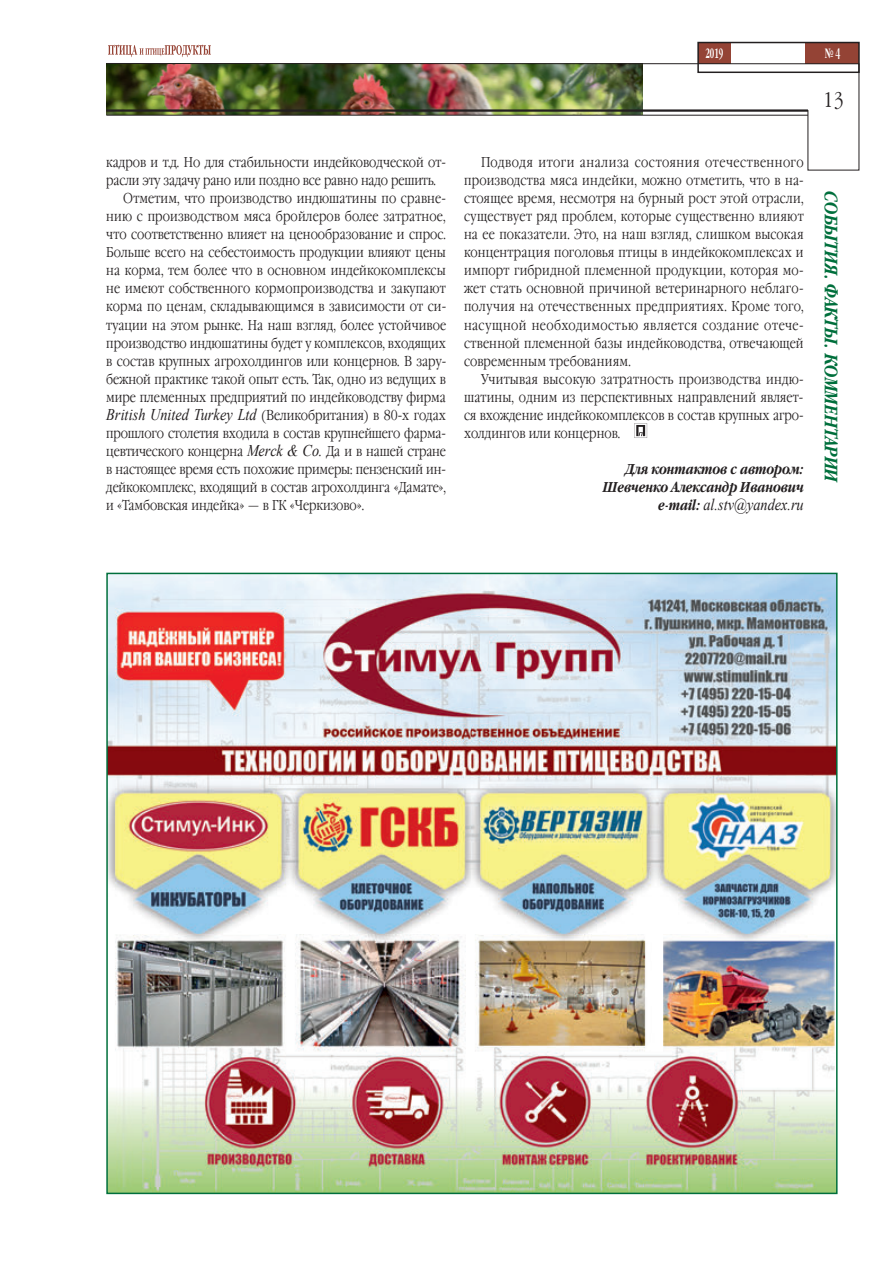
<style>
.page{position:relative;width:893px;height:1263px;background:#fff}
.page>*{position:absolute;margin:0;border:0;box-sizing:border-box;transform-origin:0 0}
.t1{font:300 21px "Garamond Narrow C";color:#231f20}
.t2{font:italic 700 18px "Garamond Narrow C";letter-spacing:.005em;color:#006f3c}
.t3{font:italic 16.35px "Times New Roman";color:#231f20;scale:.87 1}
.t4{font:300 14.25px/18px "Garamond Narrow C";color:#231f20;text-align:justify}
.t5{font:italic 700 14.25px/18px "Garamond Narrow C";color:#231f20;text-align:right}
.t6{font:700 13.5px "Garamond Narrow C";color:#fff;scale:.67 1}
.s1{font-family:"Times New Roman";font-weight:400;font-style:italic;font-size:16.35px}
.s2{font-family:"Garamond Narrow C";font-weight:700;font-size:14.25px}
</style>
<div class="page">
<svg style="left:634px;top:423px;width:13px;height:15px"></svg>
<img style="left:109px;top:576px;width:726px;height:615px">
<svg style="left:108px;top:45px;width:103px;height:12px"></svg>
<div style="left:698px;top:43px;width:33px;height:21px;background:#944335"></div>
<div style="left:805px;top:43px;width:54px;height:21px;background:#944335"></div>
<div style="left:697px;top:42px;width:163px;height:31px;border:2px solid #231f20"></div>
<img style="left:106px;top:63px;width:754px;height:108px">
<p class="t6" style="left:705px;top:46px;width:28px">2019</p>
<p class="t6" style="left:825px;top:46px;width:24px">№ 4</p>
<h1 class="t1" style="left:823px;top:89px;width:22px">13</h1>
<p class="t4" style="left:106px;top:154px;width:341px">кадров и т.д. Но для стабильности индейководческой от-</p>
<p class="t4" style="left:106px;top:172px;width:331px">расли эту задачу рано или поздно все равно надо решить.</p>
<p class="t4" style="left:123px;top:190px;width:324px">Отметим, что производство индюшатины по сравне-</p>
<p class="t4" style="left:106px;top:208px;width:341px">нию с производством мяса бройлеров более затратное,</p>
<p class="t4" style="left:106px;top:226px;width:341px">что соответственно влияет на ценообразование и спрос.</p>
<p class="t4" style="left:106px;top:244px;width:341px">Больше всего на себестоимость продукции влияют цены</p>
<p class="t4" style="left:106px;top:262px;width:341px">на корма, тем более что в основном индейкокомплексы</p>
<p class="t4" style="left:106px;top:280px;width:341px">не имеют собственного кормопроизводства и закупают</p>
<p class="t4" style="left:106px;top:298px;width:341px">корма по ценам, складывающимся в зависимости от си-</p>
<p class="t4" style="left:106px;top:316px;width:341px">туации на этом рынке. На наш взгляд, более устойчивое</p>
<p class="t4" style="left:106px;top:334px;width:341px">производство индюшатины будет у комплексов, входящих</p>
<p class="t4" style="left:106px;top:352px;width:341px">в состав крупных агрохолдингов или концернов. В зару-</p>
<p class="t4" style="left:106px;top:370px;width:341px">бежной практике такой опыт есть. Так, одно из ведущих в</p>
<p class="t4" style="left:106px;top:388px;width:341px">мире племенных предприятий по индейководству фирма</p>
<p class="t4" style="left:106px;top:407px;width:341px"><span class="s1">British United Turkey Ltd</span> (Великобритания) в 80-х годах</p>
<p class="t4" style="left:106px;top:425px;width:341px">прошлого столетия входила в состав крупнейшего фарма-</p>
<p class="t4" style="left:106px;top:443px;width:341px">цевтического концерна <span class="s1">Merck &amp; Co.</span> Да и в нашей стране</p>
<p class="t4" style="left:106px;top:461px;width:341px">в настоящее время есть похожие примеры: пензенский ин-</p>
<p class="t4" style="left:106px;top:479px;width:341px">дейкокомплекс, входящий в состав агрохолдинга «Дамате»,</p>
<p class="t4" style="left:106px;top:497px;width:259px">и «Тамбовская индейка» — в ГК «Черкизово».</p>
<p class="t4" style="left:464px;top:154px;width:341px;text-indent:17px">Подводя итоги анализа состояния отечественного производства мяса индейки, можно отметить, что в на&shy;стоящее время, несмотря на бурный рост этой отрасли, существует ряд проблем, которые существенно влияют на ее показатели. Это, на наш взгляд, слишком высокая концентрация поголовья птицы в индейкокомплексах и импорт гибридной племенной продукции, которая мо&shy;жет стать основной причиной ветеринарного неблаго&shy;получия на отечественных предприятиях. Кроме того, насущной необходимостью является создание отече&shy;ственной племенной базы индейководства, отвечающей современным требованиям.</p>
<p class="t4" style="left:464px;top:370px;width:341px;text-indent:17px">Учитывая высокую затратность производства индю&shy;шатины, одним из перспективных направлений являет&shy;ся вхождение индейкокомплексов в состав крупных агро&shy;холдингов или концернов.</p>
<p class="t5" style="left:603px;top:461px;width:202px">Для контактов с автором:<br>Шевченко Александр Иванович</p>
<p class="t3" style="left:658px;top:494px;width:169px"><span class="s2">e-mail:</span> al.stv@yandex.ru</p>
<p class="t2" style="left:841px;top:191px;width:294px;rotate:90deg">СОБЫТИЯ. ФАКТЫ. КОММЕНТАРИИ</p>
</div>
